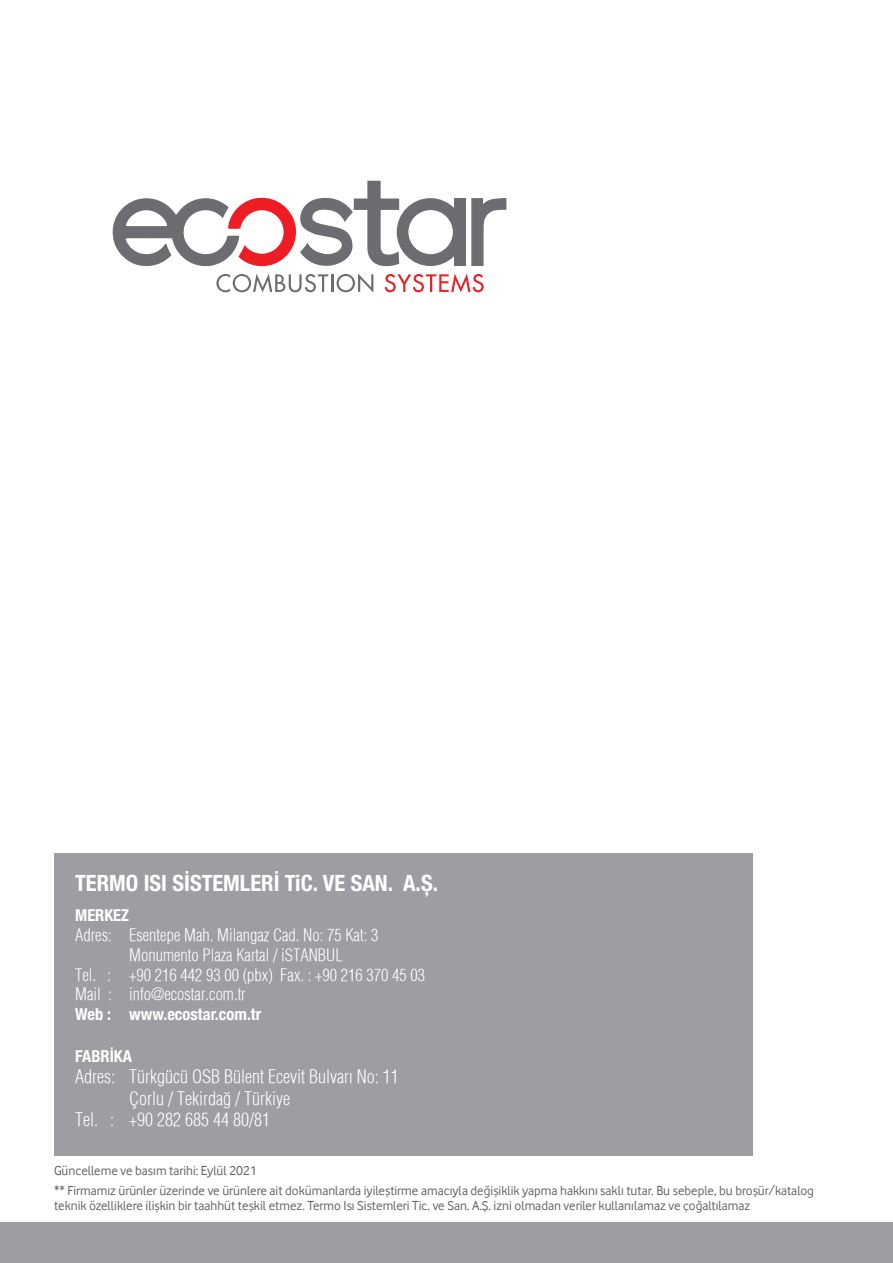
<style>
.page{position:relative;width:893px;height:1263px;background:#fff}
.page>*{position:absolute;margin:0;border:0;box-sizing:border-box;transform-origin:0 0}
.t1{font:700 condensed 22.5px "Helvetica Neue LT Pro";color:#fff}
.t2{font:300 condensed 18px "Helvetica";color:#fff}
.t3{font:300 condensed 16.5px "Helvetica";color:#fff}
.t4{font:700 condensed 16.5px "Helvetica Neue LT Pro";color:#fff}
.t5{font:13.5px/15px "Vodafone";color:#636366}
</style>
<div class="page">
<div style="left:54px;top:853px;width:699px;height:302px;background:#9c9ea1"></div>
<div style="left:0;top:1222px;width:893px;height:41px;background:#9c9ea1"></div>
<svg style="left:112px;top:181px;width:394px;height:112px"></svg>
<div style="left:454px;top:198px;width:11px;height:68px;background:#6c6d70"></div>
<p class="t1" style="left:75px;top:869px;width:364px">TERMO ISI SİSTEMLERİ TiC. VE SAN. A.Ş.</p>
<p class="t4" style="left:75px;top:905px;width:56px">MERKEZ</p>
<p class="t3" style="left:75px;top:925px;width:305px">Adres: Esentepe Mah. Milangaz Cad. No: 75 Kat: 3</p>
<p class="t3" style="left:129px;top:945px;width:215px">Monumento Plaza Kartal / iSTANBUL</p>
<p class="t3" style="left:75px;top:965px;width:351px">Tel. : +90 216 442 93 00 (pbx) Fax. : +90 216 370 45 03</p>
<p class="t3" style="left:75px;top:984px;width:172px">Mail : info@ecostar.com.tr</p>
<p class="t4" style="left:75px;top:1004px;width:188px">Web : www.ecostar.com.tr</p>
<p class="t4" style="left:75px;top:1046px;width:58px">FABRİKA</p>
<p class="t2" style="left:75px;top:1066px;width:325px">Adres: Türkgücü OSB Bülent Ecevit Bulvarı No: 11</p>
<p class="t2" style="left:129px;top:1087px;width:162px">Çorlu / Tekirdağ / Türkiye</p>
<p class="t2" style="left:75px;top:1109px;width:196px">Tel. : +90 282 685 44 80/81</p>
<p class="t5" style="left:54px;top:1162px;width:205px">Güncelleme ve basım tarihi: Eylül 2021</p>
<p class="t5" style="left:54px;top:1183px;width:761px">** Firmamız ürünler üzerinde ve ürünlere ait dokümanlarda iyileştirme amacıyla değişiklik yapma hakkını saklı tutar. Bu sebeple, bu broşür/katalog teknik özelliklere ilişkin bir taahhüt teşkil etmez. Termo Isı Sistemleri Tic. ve San. A.Ş. izni olmadan veriler kullanılamaz ve çoğaltılamaz</p>
</div>
